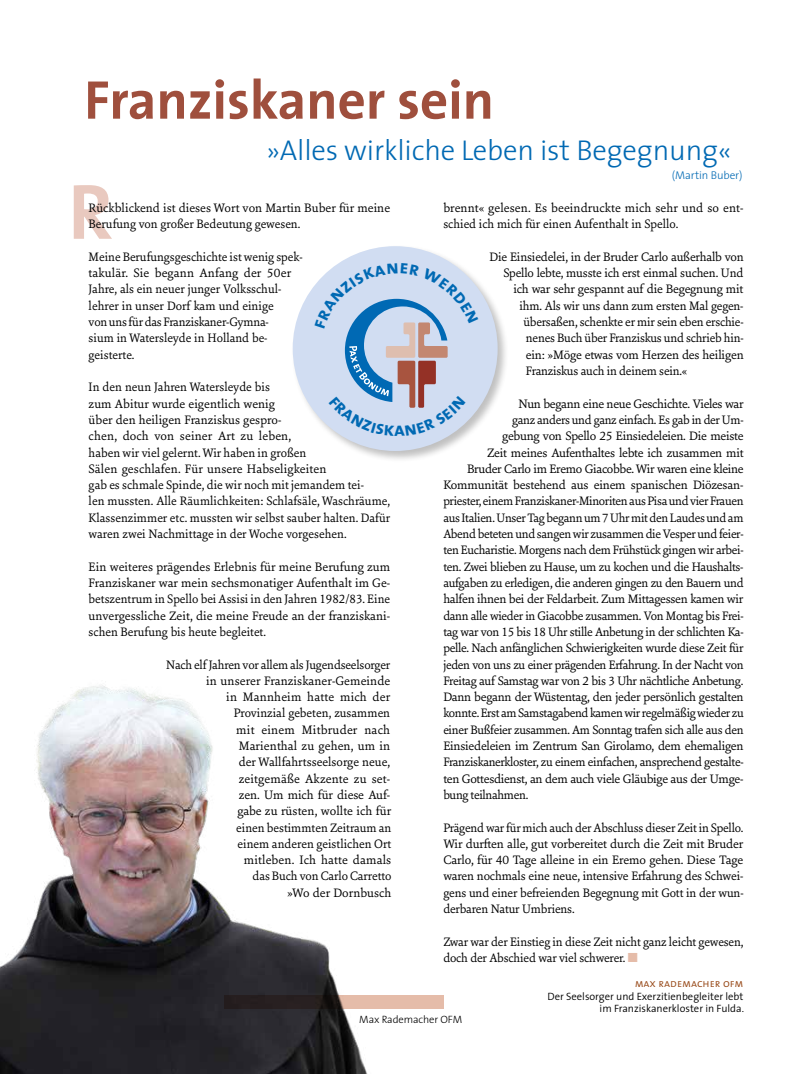
<style>
.page{position:relative;width:798px;height:1074px;background:#fff}
.page>*{position:absolute;margin:0;border:0;box-sizing:border-box;transform-origin:0 0}
._2013_fliesstext{font:700 55px "The Sans";color:#9f4f3d}
._2013_fliesstext-2{font:300 28.75px "The Sans";letter-spacing:-.005em;color:#0069b3}
._2013_fliesstext-3{font:13.12px/16.2px "Sina Nova";letter-spacing:-.015em;color:#000}
._2013_Autor_ALLES_KL{font:11.25px "The Sans Semi Light Caps";color:#974817}
._2013_fliesstext-4{font:300 11.25px "The Sans";letter-spacing:-.005em;color:#0069b3}
._2016_autor_beschrei{font:300 10.62px/12.5px "The Sans";color:#000;text-align:right}
._2013_franz_BU__ohne{font:300 10.62px "The Sans";letter-spacing:-.01em;color:#000}
.s1{color:#e5bca9}
</style>
<div class="page">
<img style="left:0;top:685px;width:372px;height:389px">
<svg style="left:74px;top:185px;width:38px;height:54px"></svg>
<div style="left:291px;top:244px;width:218px;height:219px;background:#000;opacity:.25"></div>
<div style="left:292px;top:246px;width:205px;height:205px;background:#d1ddf2;border-radius:50%"></div>
<svg style="left:224px;top:994px;width:219px;height:14px;background:#7f6a62"></svg>
<svg style="left:315px;top:263px;width:163px;height:173px"></svg>
<p class="_2013_fliesstext" style="left:84px;top:54px;width:411px">Franziskaner sein</p>
<p class="_2013_fliesstext-2" style="left:266px;top:126px;width:467px">»Alles wirkliche Leben ist Begegnung«</p>
<p class="_2013_fliesstext-4" style="left:671px;top:166px;width:72px">(Martin Buber)</p>
<p class="_2013_fliesstext-3" style="left:89px;top:199px;width:303px">Rückblickend ist dieses Wort von Martin Buber für meine<br>Berufung von großer Bedeutung gewesen.</p>
<p class="_2013_fliesstext-3" style="left:89px;top:248px;width:215px">Meine Berufungsgeschichte ist wenig spek&shy;takulär. Sie begann Anfang der 50er Jahre, als ein neuer junger Volksschul&shy;lehrer in unser Dorf kam und einige<br>von uns für das Franziskaner-Gymna-<br>sium in Watersleyde in Holland be&shy;geisterte.</p>
<p class="_2013_fliesstext-3" style="left:89px;top:378px;width:303px">In den neun Jahren Watersleyde bis<br>zum Abitur wurde eigentlich wenig<br>über den heiligen Franziskus gespro-<br>chen, doch von seiner Art zu leben,<br>haben wir viel gelernt. Wir haben in großen<br>Sälen geschlafen. Für unsere Habseligkeiten<br>gab es schmale Spinde, die wir noch mit jemandem tei-<br>len mussten. Alle Räumlichkeiten: Schlafsäle, Waschräume, Klassenzimmer etc. mussten wir selbst sauber halten. Dafür waren zwei Nachmittage in der Woche vorgesehen.</p>
<p class="_2013_fliesstext-3" style="left:89px;top:558px;width:303px;text-align:justify">Ein weiteres prägendes Erlebnis für meine Berufung zum Franziskaner war mein sechsmonatiger Aufenthalt im Ge&shy;betszentrum in Spello bei Assisi in den Jahren 1982/83. Eine unvergessliche Zeit, die meine Freude an der franziskani&shy;schen Berufung bis heute begleitet.</p>
<p class="_2013_fliesstext-3" style="left:166px;top:656px;width:227px;text-align:right">Nach elf Jahren vor allem als Jugendseelsorger in unserer Franziskaner-Gemeinde<br>in Mannheim hatte mich der<br>Provinzial gebeten, zusammen<br>mit einem Mitbruder nach<br>Marienthal zu gehen, um in<br>der Wallfahrtsseelsorge neue,<br>zeitgemäße Akzente zu set-<br>zen. Um mich für diese Auf-<br>gabe zu rüsten, wollte ich für<br>einen bestimmten Zeitraum an<br>einem anderen geistlichen Ort<br>mitleben. Ich hatte damals<br>das Buch von Carlo Carretto<br>»Wo der Dornbusch</p>
<p class="_2013_fliesstext-3" style="left:443px;top:199px;width:302px">brennt« gelesen. Es beeindruckte mich sehr und so ent&shy;schied ich mich für einen Aufenthalt in Spello.</p>
<p class="_2013_fliesstext-3" style="left:489px;top:248px;width:255px">Die Einsiedelei, in der Bruder Carlo außerhalb von</p>
<p class="_2013_fliesstext-3" style="left:503px;top:264px;width:241px">Spello lebte, musste ich erst einmal suchen. Und</p>
<p class="_2013_fliesstext-3" style="left:513px;top:281px;width:231px">ich war sehr gespannt auf die Begegnung mit</p>
<p class="_2013_fliesstext-3" style="left:519px;top:297px;width:224px">ihm. Als wir uns dann zum ersten Mal gegen-</p>
<p class="_2013_fliesstext-3" style="left:523px;top:313px;width:222px">übersaßen, schenkte er mir sein eben erschie-</p>
<p class="_2013_fliesstext-3" style="left:525px;top:330px;width:219px">nenes Buch über Franziskus und schrieb hin-</p>
<p class="_2013_fliesstext-3" style="left:525px;top:346px;width:219px">ein: »Möge etwas vom Herzen des heiligen</p>
<p class="_2013_fliesstext-3" style="left:525px;top:362px;width:163px">Franziskus auch in deinem sein.«</p>
<p class="_2013_fliesstext-3" style="left:518px;top:395px;width:227px">Nun begann eine neue Geschichte. Vieles war</p>
<p class="_2013_fliesstext-3" style="left:512px;top:411px;width:233px">ganz anders und ganz einfach. Es gab in der Um-</p>
<p class="_2013_fliesstext-3" style="left:502px;top:427px;width:243px">gebung von Spello 25 Einsiedeleien. Die meiste</p>
<p class="_2013_fliesstext-3" style="left:487px;top:444px;width:258px">Zeit meines Aufenthaltes lebte ich zusammen mit</p>
<p class="_2013_fliesstext-3" style="left:467px;top:460px;width:278px">Bruder Carlo im Eremo Giacobbe. Wir waren eine kleine</p>
<p class="_2013_fliesstext-3" style="left:443px;top:476px;width:300px">Kommunität bestehend aus einem spanischen Diözesan-</p>
<p class="_2013_fliesstext-3" style="left:443px;top:493px;width:301px">priester, einem Franziskaner-Minoriten aus Pisa und vier Frauen</p>
<p class="_2013_fliesstext-3" style="left:443px;top:509px;width:301px">aus Italien. Unser Tag begann um 7 Uhr mit den Laudes und am</p>
<p class="_2013_fliesstext-3" style="left:443px;top:525px;width:302px">Abend beteten und sangen wir zusammen die Vesper und feier-</p>
<p class="_2013_fliesstext-3" style="left:443px;top:541px;width:302px">ten Eucharistie. Morgens nach dem Frühstück gingen wir arbei-</p>
<p class="_2013_fliesstext-3" style="left:443px;top:558px;width:302px">ten. Zwei blieben zu Hause, um zu kochen und die Haushalts-</p>
<p class="_2013_fliesstext-3" style="left:443px;top:574px;width:301px">aufgaben zu erledigen, die anderen gingen zu den Bauern und</p>
<p class="_2013_fliesstext-3" style="left:443px;top:590px;width:301px">halfen ihnen bei der Feldarbeit. Zum Mittagessen kamen wir</p>
<p class="_2013_fliesstext-3" style="left:443px;top:607px;width:302px">dann alle wieder in Giacobbe zusammen. Von Montag bis Frei-</p>
<p class="_2013_fliesstext-3" style="left:443px;top:623px;width:302px">tag war von 15 bis 18 Uhr stille Anbetung in der schlichten Ka-</p>
<p class="_2013_fliesstext-3" style="left:443px;top:639px;width:301px">pelle. Nach anfänglichen Schwierigkeiten wurde diese Zeit für</p>
<p class="_2013_fliesstext-3" style="left:443px;top:656px;width:302px">jeden von uns zu einer prägenden Erfahrung. In der Nacht von</p>
<p class="_2013_fliesstext-3" style="left:443px;top:672px;width:301px">Freitag auf Samstag war von 2 bis 3 Uhr nächtliche Anbetung.</p>
<p class="_2013_fliesstext-3" style="left:443px;top:688px;width:302px">Dann begann der Wüstentag, den jeder persönlich gestalten</p>
<p class="_2013_fliesstext-3" style="left:443px;top:704px;width:302px">konnte. Erst am Samstagabend kamen wir regelmäßig wieder zu</p>
<p class="_2013_fliesstext-3" style="left:443px;top:721px;width:302px">einer Bußfeier zusammen. Am Sonntag trafen sich alle aus den</p>
<p class="_2013_fliesstext-3" style="left:443px;top:737px;width:301px">Einsiedeleien im Zentrum San Girolamo, dem ehemaligen</p>
<p class="_2013_fliesstext-3" style="left:443px;top:753px;width:302px">Franziskanerkloster, zu einem einfachen, ansprechend gestalte-</p>
<p class="_2013_fliesstext-3" style="left:443px;top:770px;width:302px">ten Gottesdienst, an dem auch viele Gläubige aus der Umge-</p>
<p class="_2013_fliesstext-3" style="left:443px;top:786px;width:86px">bung teilnahmen.</p>
<p class="_2013_fliesstext-3" style="left:443px;top:819px;width:302px;text-align:justify">Prägend war für mich auch der Abschluss dieser Zeit in Spello.<br>Wir durften alle, gut vorbereitet durch die Zeit mit Bruder Carlo, für 40 Tage alleine in ein Eremo gehen. Diese Tage waren nochmals eine neue, intensive Erfahrung des Schwei&shy;gens und einer befreienden Begegnung mit Gott in der wun&shy;derbaren Natur Umbriens.</p>
<p class="_2013_fliesstext-3" style="left:443px;top:933px;width:302px">Zwar war der Einstieg in diese Zeit nicht ganz leicht gewesen, doch der Abschied war viel schwerer. <span class="s1">■</span></p>
<p class="_2013_Autor_ALLES_KL" style="left:634px;top:974px;width:110px">max rademacher ofm</p>
<p class="_2016_autor_beschrei" style="left:547px;top:989px;width:198px">Der Seelsorger und Exerzitienbegleiter lebt im Franziskanerkloster in Fulda.</p>
<p class="_2013_franz_BU__ohne" style="left:359px;top:1011px;width:104px">Max Rademacher OFM</p>
</div>
